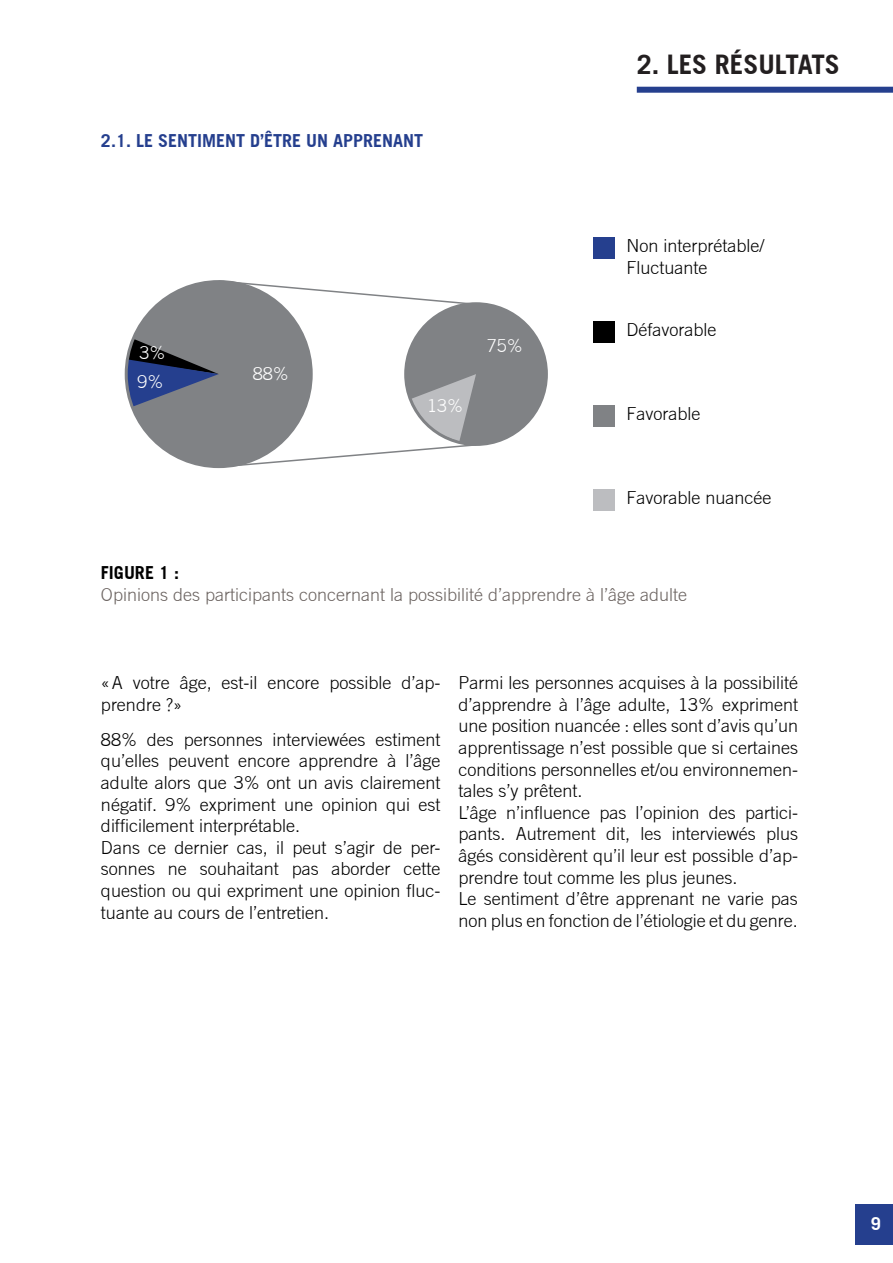
<style>
.page{position:relative;width:893px;height:1263px;background:#fff}
.page>*{position:absolute;margin:0;border:0;box-sizing:border-box;transform-origin:0 0}
.t1{font:700 27px "Trade Gothic";color:#231f20}
.t2{font:300 18px/21.6px "Trade Gothic";color:#000}
.t3{font:300 18px "Trade Gothic";color:#6b6360}
.t4{font:700 18px "Trade Gothic";color:#253f8e}
.t5{font:300 18px "Trade Gothic";color:#fff}
.t6{font:700 18px "Trade Gothic";color:#000}
.t7{font:700 18px "Trade Gothic";color:#fff}
</style>
<div class="page">
<div style="left:855px;top:1204px;width:38px;height:41px;background:#253f8e"></div>
<div style="left:637px;top:87px;width:256px;height:6px;background:#253f8e"></div>
<div style="left:406px;top:304px;width:140px;height:140px;background:#808285;border-radius:50%"></div>
<div style="left:126px;top:282px;width:185px;height:185px;background:#808285;border-radius:50%"></div>
<div style="left:593px;top:237px;width:22px;height:22px;background:#253f8e"></div>
<div style="left:593px;top:321px;width:22px;height:22px;background:#000"></div>
<div style="left:593px;top:405px;width:22px;height:22px;background:#808285"></div>
<div style="left:593px;top:489px;width:22px;height:22px;background:#bcbdc0"></div>
<svg style="left:217px;top:280px;width:266px;height:26px"></svg>
<svg style="left:125px;top:339px;width:353px;height:130px"></svg>
<p class="t4" style="left:101px;top:129px;width:324px">2.1. LE SENTIMENT D’ÊTRE UN APPRENANT</p>
<p class="t5" style="left:139px;top:342px;width:28px">3%</p>
<p class="t5" style="left:137px;top:371px;width:28px">9%</p>
<p class="t5" style="left:253px;top:363px;width:38px">88%</p>
<p class="t5" style="left:427px;top:395px;width:38px">13%</p>
<p class="t5" style="left:487px;top:335px;width:38px">75%</p>
<h1 class="t1" style="left:637px;top:47px;width:205px">2. LES RÉSULTATS</h1>
<p class="t2" style="left:626px;top:235px;width:140px">Non interprétable/<br>Fluctuante</p>
<p class="t2" style="left:626px;top:319px;width:91px">Défavorable</p>
<p class="t2" style="left:626px;top:403px;width:75px">Favorable</p>
<p class="t2" style="left:626px;top:487px;width:147px">Favorable nuancée</p>
<p class="t6" style="left:101px;top:561px;width:80px">FIGURE 1 :</p>
<p class="t3" style="left:101px;top:583px;width:588px">Opinions des participants concernant la possibilité d’apprendre à l’âge adulte</p>
<p class="t2" style="left:101px;top:672px;width:341px">«A votre âge, est-il encore possible d’ap&shy;prendre ?»</p>
<p class="t2" style="left:101px;top:728px;width:341px">88% des personnes interviewées estiment qu’elles peuvent encore apprendre à l’âge adulte alors que 3% ont un avis clairement négatif. 9% expriment une opinion qui est difficilement interprétable.<br>Dans ce dernier cas, il peut s’agir de per&shy;sonnes ne souhaitant pas aborder cette question ou qui expriment une opinion fluc&shy;tuante au cours de l’entretien.</p>
<p class="t2" style="left:458px;top:672px;width:341px">Parmi les personnes acquises à la possibilité d’apprendre à l’âge adulte, 13% expriment une position nuancée : elles sont d’avis qu’un apprentissage n’est possible que si certaines conditions personnelles et/ou environnemen&shy;tales s’y prêtent.<br>L’âge n’influence pas l’opinion des partici&shy;pants. Autrement dit, les interviewés plus âgés considèrent qu’il leur est possible d’ap&shy;prendre tout comme les plus jeunes.<br>Le sentiment d’être apprenant ne varie pas non plus en fonction de l’étiologie et du genre.</p>
<p class="t7" style="left:871px;top:1213px;width:12px">9</p>
</div>
